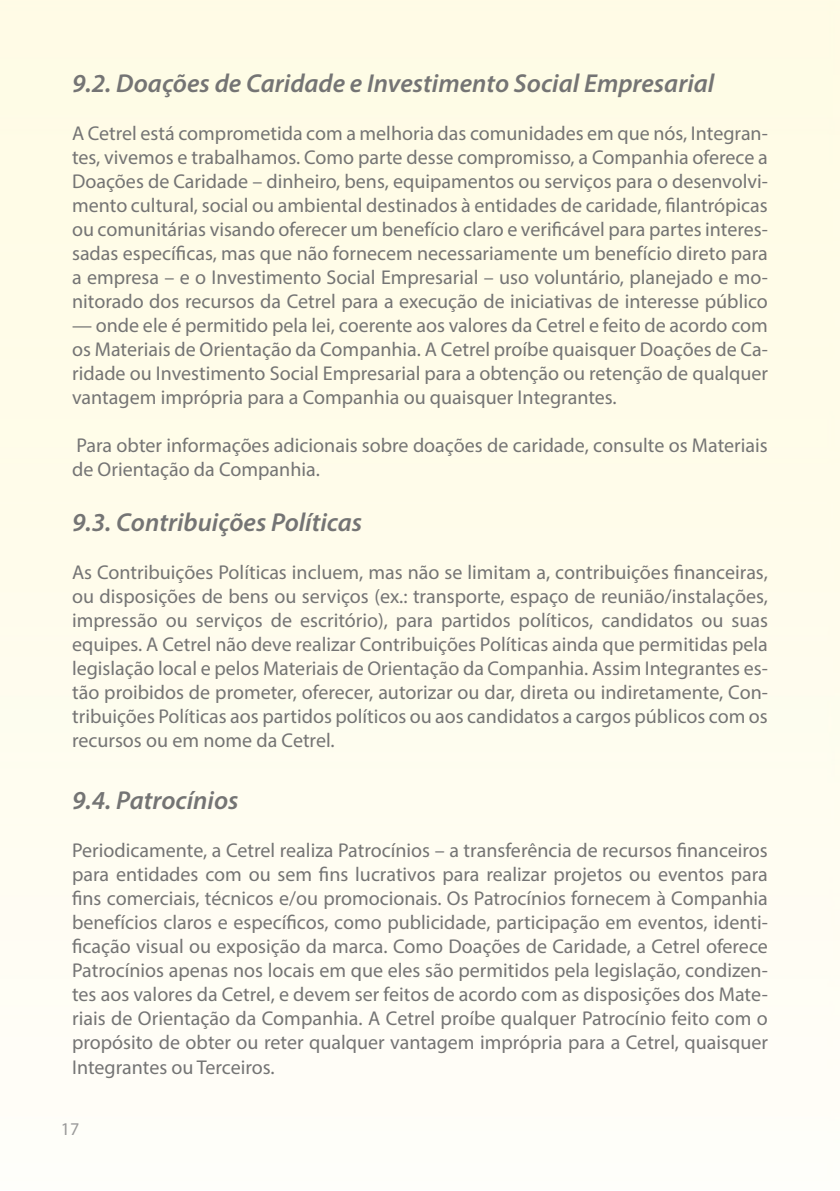
<style>
.page{position:relative;width:840px;height:1191px;background:#fff}
.page>*{position:absolute;margin:0;border:0;box-sizing:border-box;transform-origin:0 0}
.t1{font:italic 600 26px "Myriad Pro";color:#747474}
.t2{font:20px/24px "Myriad Pro";color:#747474;text-align:justify}
.t3{font:18px "Myriad Pro";color:#9a9a9a}
</style>
<div class="page">
<h1 class="t1" style="left:72px;top:66px;width:643px">9.2. Doações de Caridade e Investimento Social Empresarial</h1>
<p class="t2" style="left:72px;top:120px;width:697px">A Cetrel está comprometida com a melhoria das comunidades em que nós, Integran&shy;tes, vivemos e trabalhamos. Como parte desse compromisso, a Companhia oferece a Doações de Caridade – dinheiro, bens, equipamentos ou serviços para o desenvolvi&shy;mento cultural, social ou ambiental destinados à entidades de caridade, filantrópicas ou comunitárias visando oferecer um benefício claro e verificável para partes interes&shy;sadas específicas, mas que não fornecem necessariamente um benefício direto para a empresa – e o Investimento Social Empresarial – uso voluntário, planejado e mo&shy;nitorado dos recursos da Cetrel para a execução de iniciativas de interesse público</p>
<p class="t2" style="left:72px;top:312px;width:697px">— onde ele é permitido pela lei, coerente aos valores da Cetrel e feito de acordo com os Materiais de Orientação da Companhia. A Cetrel proíbe quaisquer Doações de Ca&shy;ridade ou Investimento Social Empresarial para a obtenção ou retenção de qualquer vantagem imprópria para a Companhia ou quaisquer Integrantes.</p>
<p class="t2" style="left:72px;top:432px;width:697px">Para obter informações adicionais sobre doações de caridade, consulte os Materiais de Orientação da Companhia.</p>
<h1 class="t1" style="left:72px;top:505px;width:291px">9.3. Contribuições Políticas</h1>
<p class="t2" style="left:72px;top:560px;width:697px">As Contribuições Políticas incluem, mas não se limitam a, contribuições financeiras, ou disposições de bens ou serviços (ex.: transporte, espaço de reunião/instalações, impressão ou serviços de escritório), para partidos políticos, candidatos ou suas equipes. A Cetrel não deve realizar Contribuições Políticas ainda que permitidas pela legislação local e pelos Materiais de Orientação da Companhia. Assim Integrantes es&shy;tão proibidos de prometer, oferecer, autorizar ou dar, direta ou indiretamente, Con&shy;tribuições Políticas aos partidos políticos ou aos candidatos a cargos públicos com os recursos ou em nome da Cetrel.</p>
<h1 class="t1" style="left:72px;top:784px;width:168px">9.4. Patrocínios</h1>
<p class="t2" style="left:72px;top:838px;width:697px">Periodicamente, a Cetrel realiza Patrocínios – a transferência de recursos financeiros para entidades com ou sem fins lucrativos para realizar projetos ou eventos para fins comerciais, técnicos e/ou promocionais. Os Patrocínios fornecem à Companhia benefícios claros e específicos, como publicidade, participação em eventos, identi&shy;ficação visual ou exposição da marca. Como Doações de Caridade, a Cetrel oferece Patrocínios apenas nos locais em que eles são permitidos pela legislação, condizen&shy;tes aos valores da Cetrel, e devem ser feitos de acordo com as disposições dos Mate&shy;riais de Orientação da Companhia. A Cetrel proíbe qualquer Patrocínio feito com o propósito de obter ou reter qualquer vantagem imprópria para a Cetrel, quaisquer Integrantes ou Terceiros.</p>
<p class="t3" style="left:61px;top:1118px;width:20px">17</p>
</div>
